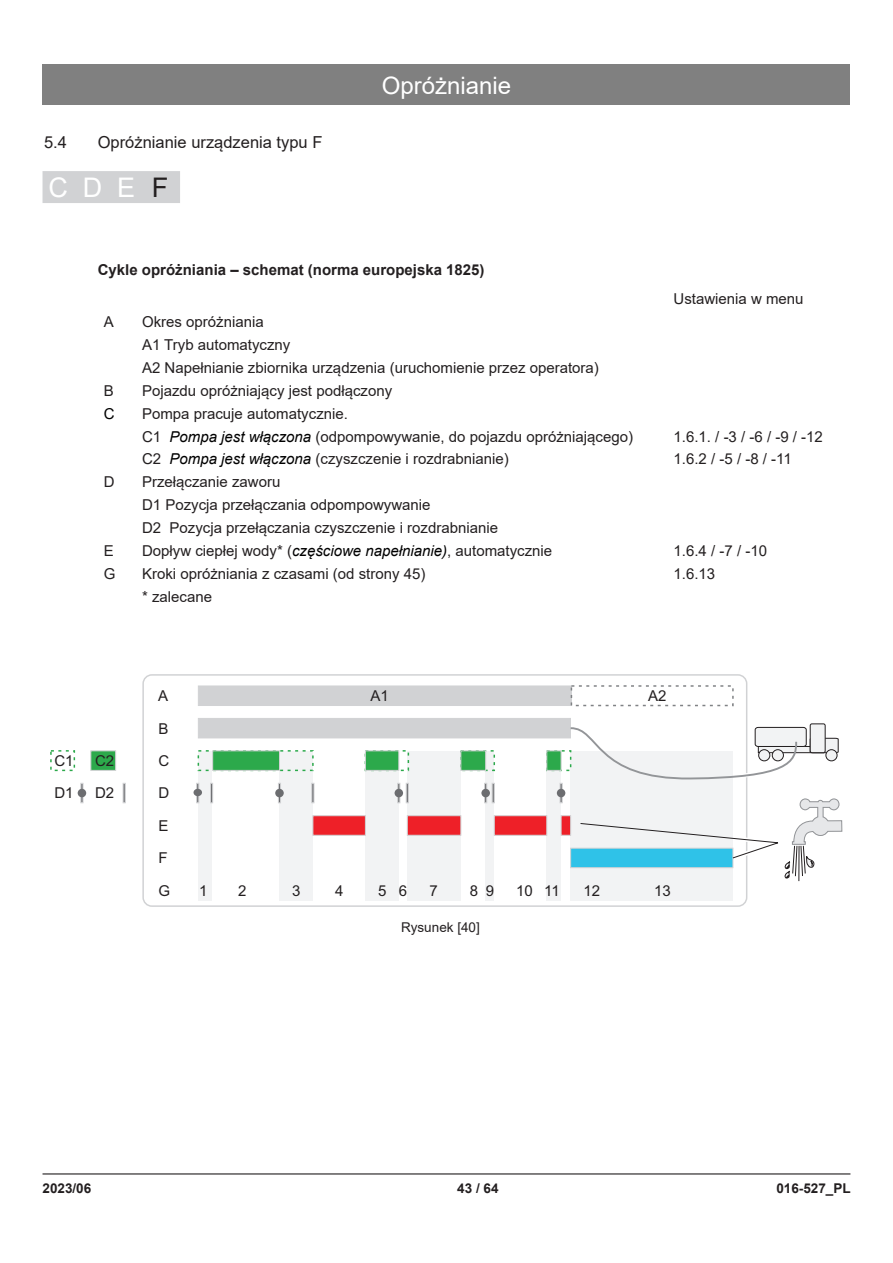
<style>
.page{position:relative;width:893px;height:1263px;background:#fff}
.page>*{position:absolute;margin:0;border:0;box-sizing:border-box;transform-origin:0 0}
.anlagentyp_2{font:27px "Arial";color:#fff}
.anlagentyp_1{font:27px "Arial";color:#231f20}
.t1{font:24px "Arial";color:#fff}
.t2{font:16.5px "Arial";color:#231f20}
.Zelle_Haupttext{font:15px/32.4px "Arial";color:#231f20;text-align:justify}
.Haupttext_fett{font:700 15px "Arial";color:#231f20}
.Zelle_Haupttext-2{font:15px "Arial";color:#000}
.t3{font:700 13.5px "Arial";color:#231f20}
.t4{font:13.5px "Arial";color:#231f20}
.s1{font-style:italic;color:#000}
</style>
<div class="page">
<div style="left:43px;top:64px;width:807px;height:41px;background:#808080"></div>
<hr style="left:43px;top:1173px;width:807px;height:1px;background:#231f20">
<div style="left:43px;top:171px;width:137px;height:32px;background:#d1d2d4"></div>
<div style="left:198px;top:686px;width:374px;height:20px;background:#d1d2d4"></div>
<div style="left:198px;top:751px;width:14px;height:149px;background:#f2f3f4"></div>
<div style="left:279px;top:751px;width:34px;height:149px;background:#f2f3f4"></div>
<div style="left:365px;top:751px;width:34px;height:149px;background:#f2f3f4"></div>
<div style="left:407px;top:751px;width:54px;height:149px;background:#f2f3f4"></div>
<div style="left:486px;top:751px;width:8px;height:149px;background:#f2f3f4"></div>
<div style="left:547px;top:751px;width:14px;height:149px;background:#f2f3f4"></div>
<div style="left:571px;top:751px;width:162px;height:149px;background:#f2f3f4"></div>
<div style="left:198px;top:718px;width:373px;height:20px;background:#d1d2d4"></div>
<div style="left:810px;top:724px;width:15px;height:29px;border:1px solid #231f20;border-radius:2px"></div>
<div style="left:50px;top:750px;width:25px;height:21px;border:1px dashed #2ca94b"></div>
<div style="left:570px;top:848px;width:163px;height:20px;background:#2fc2e8;border:1px solid #d1d2d4"></div>
<div style="left:91px;top:751px;width:25px;height:19px;background:#2ca94b"></div>
<div style="left:313px;top:815px;width:53px;height:20px;background:#ee2028;border:1px solid #d1d2d4"></div>
<div style="left:407px;top:815px;width:54px;height:20px;background:#ee2028;border:1px solid #d1d2d4"></div>
<div style="left:494px;top:815px;width:53px;height:20px;background:#ee2028;border:1px solid #d1d2d4"></div>
<div style="left:561px;top:815px;width:10px;height:20px;background:#ee2028;border:1px solid #d1d2d4"></div>
<div style="left:210px;top:783px;width:3px;height:20px;background:#6c6d70;border:1px solid #d1d2d4"></div>
<div style="left:278px;top:783px;width:3px;height:20px;background:#6c6d70;border:1px solid #d1d2d4"></div>
<div style="left:312px;top:783px;width:2px;height:20px;background:#6c6d70;border:1px solid #d1d2d4"></div>
<div style="left:398px;top:783px;width:2px;height:20px;background:#6c6d70;border:1px solid #d1d2d4"></div>
<div style="left:406px;top:783px;width:2px;height:20px;background:#6c6d70;border:1px solid #d1d2d4"></div>
<div style="left:484px;top:783px;width:3px;height:20px;background:#6c6d70;border:1px solid #d1d2d4"></div>
<div style="left:492px;top:783px;width:2px;height:20px;background:#6c6d70;border:1px solid #d1d2d4"></div>
<div style="left:560px;top:783px;width:2px;height:20px;background:#6c6d70;border:1px solid #d1d2d4"></div>
<div style="left:275px;top:789px;width:9px;height:8px;background:#6c6d70;border-radius:50%"></div>
<div style="left:395px;top:789px;width:8px;height:8px;background:#6c6d70;border-radius:50%"></div>
<div style="left:481px;top:789px;width:9px;height:8px;background:#6c6d70;border-radius:50%"></div>
<div style="left:557px;top:789px;width:8px;height:8px;background:#6c6d70;border-radius:50%"></div>
<div style="left:197px;top:783px;width:2px;height:20px;background:#6c6d70;border:1px solid #d1d2d4"></div>
<div style="left:194px;top:789px;width:8px;height:7px;background:#6c6d70;border-radius:50%"></div>
<div style="left:123px;top:783px;width:2px;height:20px;background:#6c6d70;border:1px solid #d1d2d4"></div>
<div style="left:81px;top:783px;width:2px;height:20px;background:#6c6d70;border:1px solid #d1d2d4"></div>
<div style="left:78px;top:789px;width:8px;height:8px;background:#6c6d70;border-radius:50%"></div>
<div style="left:571px;top:685px;width:163px;height:21px;border:1px dashed #808285"></div>
<div style="left:142px;top:674px;width:605px;height:233px;border:1px solid #d1d2d4;border-radius:9px"></div>
<svg style="left:197px;top:726px;width:641px;height:55px"></svg>
<svg style="left:580px;top:798px;width:262px;height:83px"></svg>
<p class="t2" style="left:44px;top:131px;width:24px">5.4</p>
<p class="t2" style="left:98px;top:131px;width:226px">Opróżnianie urządzenia typu F</p>
<p class="anlagentyp_2" style="left:49px;top:169px;width:21px">C</p>
<p class="anlagentyp_2" style="left:83px;top:169px;width:21px">D</p>
<p class="anlagentyp_2" style="left:117px;top:169px;width:20px">E</p>
<p class="anlagentyp_1" style="left:152px;top:169px;width:18px">F</p>
<h2 class="t1" style="left:382px;top:69px;width:131px">Opróżnianie</h2>
<p class="Haupttext_fett" style="left:98px;top:259px;width:388px">Cykle opróżniania – schemat (norma europejska 1825)</p>
<p class="Zelle_Haupttext" style="left:674px;top:282px;width:132px">Ustawienia w menu</p>
<p class="Zelle_Haupttext" style="left:104px;top:305px;width:12px">A</p>
<p class="Zelle_Haupttext" style="left:142px;top:305px;width:123px">Okres opróżniania</p>
<p class="Zelle_Haupttext" style="left:142px;top:328px;width:150px">A1 Tryb automatyczny</p>
<p class="Zelle_Haupttext" style="left:142px;top:351px;width:458px">A2 Napełnianie zbiornika urządzenia (uruchomienie przez operatora)</p>
<p class="Zelle_Haupttext" style="left:104px;top:374px;width:12px">B</p>
<p class="Zelle_Haupttext" style="left:142px;top:374px;width:252px">Pojazdu opróżniający jest podłączony</p>
<p class="Zelle_Haupttext-2" style="left:104px;top:403px;width:12px">C</p>
<p class="Zelle_Haupttext" style="left:142px;top:397px;width:207px">Pompa pracuje automatycznie.</p>
<p class="Zelle_Haupttext" style="left:142px;top:420px;width:493px">C1 <span class="s1">Pompa jest włączona</span> (odpompowywanie, do pojazdu opróżniającego)</p>
<p class="Zelle_Haupttext" style="left:674px;top:420px;width:151px">1.6.1. / -3 / -6 / -9 / -12</p>
<p class="Zelle_Haupttext" style="left:142px;top:443px;width:368px">C2 <span class="s1">Pompa jest włączona</span> (czyszczenie i rozdrabnianie)</p>
<p class="Zelle_Haupttext" style="left:674px;top:443px;width:120px">1.6.2 / -5 / -8 / -11</p>
<p class="Zelle_Haupttext" style="left:104px;top:466px;width:12px">D</p>
<p class="Zelle_Haupttext" style="left:142px;top:466px;width:140px">Przełączanie zaworu</p>
<p class="Zelle_Haupttext" style="left:142px;top:489px;width:290px">D1 Pozycja przełączania odpompowywanie</p>
<p class="Zelle_Haupttext" style="left:142px;top:512px;width:357px">D2 Pozycja przełączania czyszczenie i rozdrabnianie</p>
<p class="Zelle_Haupttext" style="left:104px;top:535px;width:12px">E</p>
<p class="Zelle_Haupttext" style="left:142px;top:535px;width:412px">Dopływ ciepłej wody* (<span class="s1">częściowe napełnianie)</span>, automatycznie</p>
<p class="Zelle_Haupttext" style="left:674px;top:535px;width:95px">1.6.4 / -7 / -10</p>
<p class="Zelle_Haupttext" style="left:104px;top:557px;width:13px">G</p>
<p class="Zelle_Haupttext" style="left:142px;top:557px;width:285px">Kroki opróżniania z czasami (od strony 45)</p>
<p class="Zelle_Haupttext" style="left:674px;top:557px;width:43px">1.6.13</p>
<p class="Zelle_Haupttext" style="left:142px;top:580px;width:72px">* zalecane</p>
<p class="Zelle_Haupttext" style="left:54px;top:745px;width:21px">C1</p>
<p class="Zelle_Haupttext" style="left:95px;top:745px;width:21px">C2</p>
<p class="Zelle_Haupttext" style="left:54px;top:777px;width:21px">D1</p>
<p class="Zelle_Haupttext" style="left:95px;top:777px;width:21px">D2</p>
<p class="Zelle_Haupttext" style="left:158px;top:680px;width:13px">A B C D E F</p>
<p class="Zelle_Haupttext" style="left:371px;top:680px;width:20px">A1</p>
<p class="Zelle_Haupttext" style="left:648px;top:680px;width:20px">A2</p>
<p class="Zelle_Haupttext" style="left:158px;top:874px;width:13px">G</p>
<p class="Zelle_Haupttext" style="left:199px;top:874px;width:10px">1</p>
<p class="Zelle_Haupttext" style="left:238px;top:874px;width:10px">2</p>
<p class="Zelle_Haupttext" style="left:292px;top:874px;width:10px">3</p>
<p class="Zelle_Haupttext" style="left:335px;top:874px;width:10px">4</p>
<p class="Zelle_Haupttext" style="left:378px;top:874px;width:30px">5 6</p>
<p class="Zelle_Haupttext" style="left:429px;top:874px;width:10px">7</p>
<p class="Zelle_Haupttext" style="left:470px;top:874px;width:26px">8 9</p>
<p class="Zelle_Haupttext" style="left:516px;top:874px;width:45px">10 11</p>
<p class="Zelle_Haupttext" style="left:584px;top:874px;width:18px">12</p>
<p class="Zelle_Haupttext" style="left:654px;top:874px;width:18px">13</p>
<p class="t4" style="left:401px;top:918px;width:80px">Rysunek [40]</p>
<p class="t3" style="left:43px;top:1179px;width:50px">2023/06</p>
<p class="t3" style="left:457px;top:1179px;width:43px">43 / 64</p>
<p class="t3" style="left:776px;top:1179px;width:76px">016-527_PL</p>
</div>
